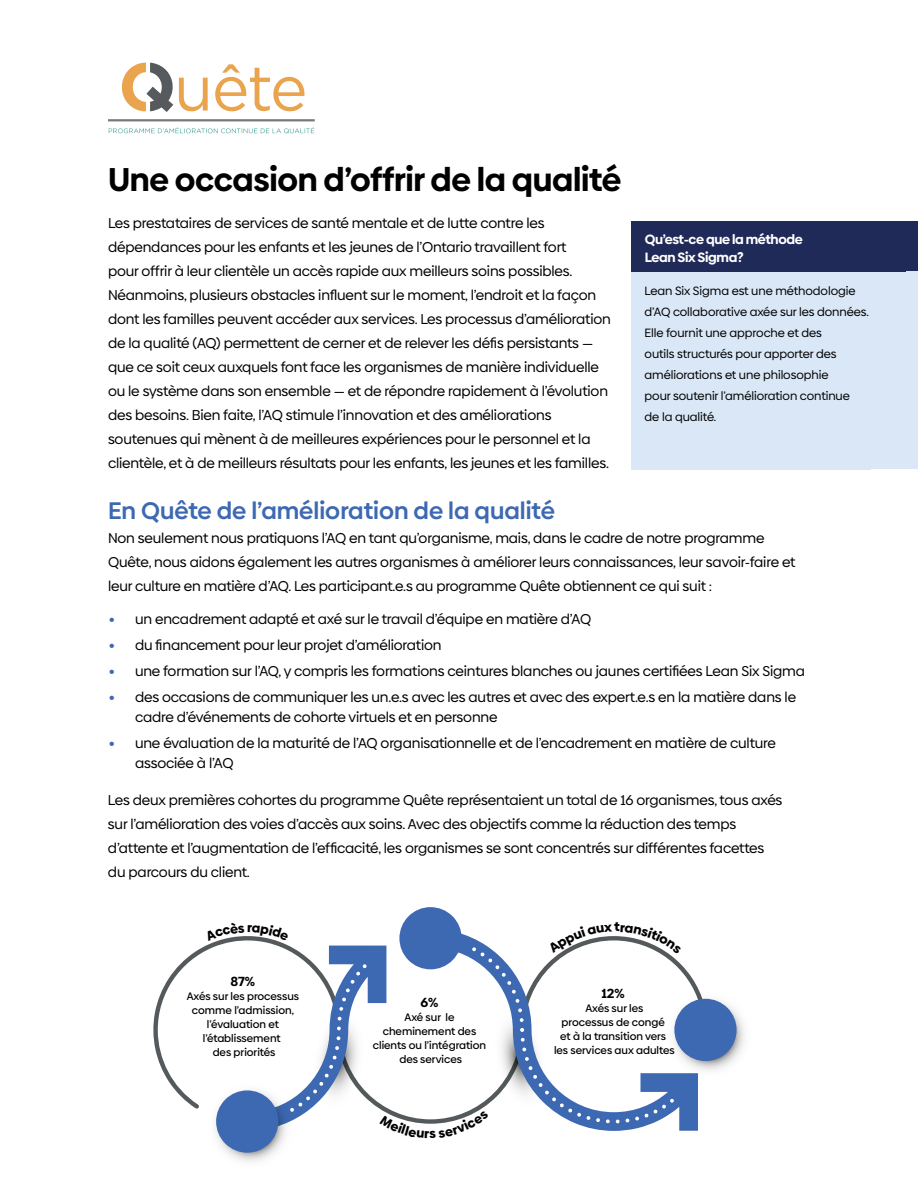
<style>
.page{position:relative;width:918px;height:1188px;background:#fff}
.page>*{position:absolute;margin:0;border:0;box-sizing:border-box;transform-origin:0 0}
.t1{font:700 33px "Biennale";letter-spacing:-.01em;color:#000}
.t2{font:600 24px "Biennale";color:#3d69b2}
.t3{font:14.25px/24px "Biennale";letter-spacing:-.01em;color:#000}
.t4{font:700 13.5px/18px "Biennale";letter-spacing:-.025em;color:#fff}
.t5{font:700 13.2px "Biennale";color:#000}
.t6{font:12px/21px "Biennale";letter-spacing:-.005em;color:#000}
.t7{font:500 10.8px/14px "Biennale";color:#000;text-align:center}
.s1{font-size:21px;color:#3d69b2}
</style>
<div class="page">
<div style="left:825px;top:221px;width:93px;height:51px;background:#1f2a59"></div>
<div style="left:631px;top:272px;width:287px;height:197px;background:#d9e7f6"></div>
<svg style="left:108px;top:119px;width:207px;height:2px"></svg>
<svg style="left:121px;top:63px;width:87px;height:49px"></svg>
<svg style="left:215px;top:64px;width:90px;height:48px"></svg>
<svg style="left:109px;top:127px;width:205px;height:6px"></svg>
<div style="left:631px;top:221px;width:275px;height:50px;background:#1f2a59"></div>
<svg style="left:153px;top:907px;width:592px;height:255px"></svg>
<h1 class="t1" style="left:108px;top:158px;width:515px">Une occasion d’offrir de la qualité</h1>
<p class="t3" style="left:108px;top:211px;width:504px">Les prestataires de services de santé mentale et de lutte contre les dépendances pour les enfants et les jeunes de l’Ontario travaillent fort<br>pour offrir à leur clientèle un accès rapide aux meilleurs soins possibles.<br>Néanmoins, plusieurs obstacles infuent sur le moment, l’endroit et la façon dont les familles peuvent accéder aux services. Les processus d’amélioration de la qualité (AQ) permettent de cerner et de relever les défs persistants — que ce soit ceux auxquels font face les organismes de manière individuelle ou le système dans son ensemble — et de répondre rapidement à l’évolution des besoins. Bien faite, l’AQ stimule l’innovation et des améliorations soutenues qui mènent à de meilleures expériences pour le personnel et la clientèle, et à de meilleurs résultats pour les enfants, les jeunes et les familles.</p>
<p class="t4" style="left:645px;top:231px;width:160px">Qu’est-ce que la méthode<br>Lean Six Sigma?</p>
<p class="t6" style="left:645px;top:280px;width:226px">Lean Six Sigma est une méthodologie d’AQ collaborative axée sur les données.<br>Elle fournit une approche et des<br>outils structurés pour apporter des améliorations et une philosophie<br>pour soutenir l’amélioration continue<br>de la qualité.</p>
<h2 class="t2" style="left:108px;top:495px;width:448px">En Quête de l’amélioration de la qualité</h2>
<p class="t3" style="left:108px;top:526px;width:689px">Non seulement nous pratiquons l’AQ en tant qu’organisme, mais, dans le cadre de notre programme<br>Quête, nous aidons également les autres organismes à améliorer leurs connaissances, leur savoir-faire et leur culture en matière d’AQ. Les participant.e.s au programme Quête obtiennent ce qui suit :</p>
<p class="t3" style="left:108px;top:607px;width:485px"><span class="s1">•</span> un encadrement adapté et axé sur le travail d’équipe en matière d’AQ</p>
<p class="t3" style="left:108px;top:633px;width:335px"><span class="s1">•</span> du fnancement pour leur projet d’amélioration</p>
<p class="t3" style="left:108px;top:659px;width:698px"><span class="s1">•</span> une formation sur l’AQ, y compris les formations ceintures blanches ou jaunes certifées Lean Six Sigma</p>
<p class="t3" style="left:135px;top:688px;width:663px;line-height:19.5px;text-indent:-27px"><span class="s1">•</span> des occasions de communiquer les un.e.s avec les autres et avec des expert.e.s en la matière dans le cadre d’événements de cohorte virtuels et en personne</p>
<p class="t3" style="left:135px;top:733px;width:642px;line-height:19.5px;text-indent:-27px"><span class="s1">•</span> une évaluation de la maturité de l’AQ organisationnelle et de l’encadrement en matière de culture associée à l’AQ</p>
<p class="t3" style="left:108px;top:788px;width:676px">Les deux premières cohortes du programme Quête représentaient un total de 16 organismes, tous axés sur l’amélioration des voies d’accès aux soins. Avec des objectifs comme la réduction des temps d’attente et l’augmentation de l’effcacité, les organismes se sont concentrés sur différentes facettes du parcours du client.</p>
<p class="t5" style="left:230px;top:973px;width:26px">87%</p>
<p class="t7" style="left:187px;top:990px;width:114px">Axés sur les processus comme l’admission, l’évaluation et l’établissement<br>des priorités</p>
<p class="t5" style="left:421px;top:994px;width:19px">6%</p>
<p class="t7" style="left:373px;top:1011px;width:115px">Axé sur le cheminement des clients ou l’intégration des services</p>
<p class="t5" style="left:601px;top:984px;width:25px">12%</p>
<p class="t7" style="left:554px;top:1001px;width:122px">Axés sur les<br>processus de congé<br>et à la transition vers les services aux adultes</p>
</div>
